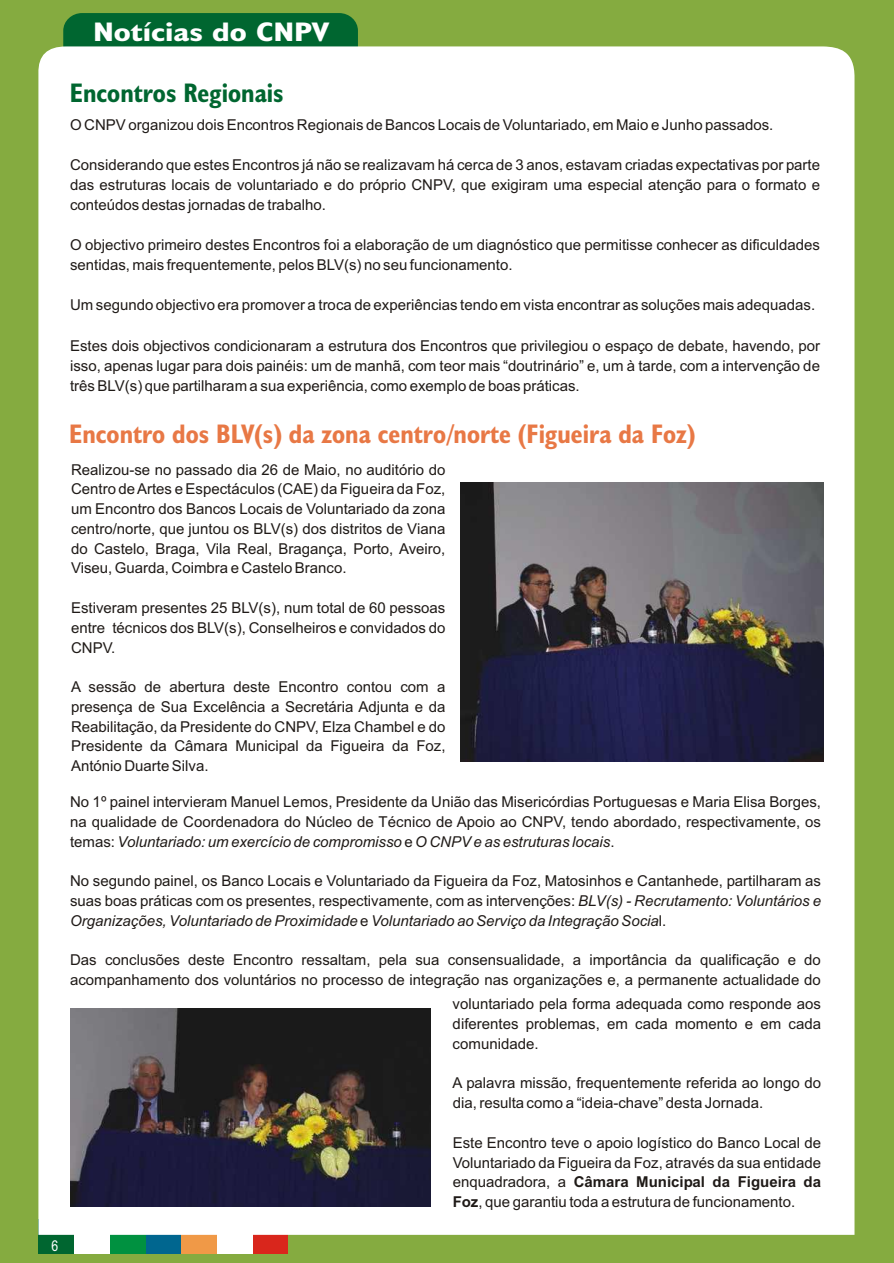
<style>
.page{position:relative;width:894px;height:1263px;background:#85ab40}
.page>*{position:absolute;margin:0;border:0;box-sizing:border-box;transform-origin:0 0}
.t1{font:700 27px "Humanst 521 Cn BT";color:#e87845}
.t2{font:700 27px "Humanst 521 Cn BT";color:#006630}
.t3{font:700 27px "Humanst 521 Cn BT";color:#fff;scale:1.31 1}
.t4{font:15px/19.8px "Arial";color:#1f1a17;text-align:justify}
.t5{font:15px "Arial Narrow";color:#fff}
.s1{font-style:italic}
.s2{font-weight:700}
</style>
<div class="page">
<div style="left:63px;top:13px;width:295px;height:59px;background:#006630;border-radius:18px"></div>
<div style="left:253px;top:1219px;width:35px;height:35px;background:#d9261c"></div>
<div style="left:181px;top:1219px;width:36px;height:35px;background:#f09947"></div>
<div style="left:217px;top:1219px;width:36px;height:35px;background:#fff"></div>
<div style="left:38px;top:1219px;width:36px;height:35px;background:#006630"></div>
<div style="left:145px;top:1219px;width:36px;height:35px;background:#00668f"></div>
<div style="left:110px;top:1219px;width:35px;height:35px;background:#009140"></div>
<div style="left:74px;top:1219px;width:36px;height:35px;background:#fff"></div>
<div style="left:38px;top:46px;width:817px;height:1189px;background:#fff"></div>
<img style="left:71px;top:1009px;width:359px;height:197px">
<img style="left:460px;top:482px;width:364px;height:280px">
<h1 class="t3" style="left:93px;top:20px;width:182px">Notícias do CNPV</h1>
<p class="t5" style="left:52px;top:1240px;width:8px">6</p>
<h1 class="t2" style="left:70px;top:81px;width:215px">Encontros Regionais</h1>
<p class="t4" style="left:70px;top:116px;width:705px">O CNPV organizou dois Encontros Regionais de Bancos Locais de Voluntariado, em Maio e Junho passados.</p>
<p class="t4" style="left:70px;top:156px;width:751px">Considerando que estes Encontros já não se realizavam há cerca de 3 anos, estavam criadas expectativas por parte das estruturas locais de voluntariado e do próprio CNPV, que exigiram uma especial atenção para o formato e conteúdos destas jornadas de trabalho.</p>
<p class="t4" style="left:70px;top:236px;width:751px">O objectivo primeiro destes Encontros foi a elaboração de um diagnóstico que permitisse conhecer as dificuldades sentidas, mais frequentemente, pelos BLV(s) no seu funcionamento.</p>
<p class="t4" style="left:70px;top:297px;width:747px">Um segundo objectivo era promover a troca de experiências tendo em vista encontrar as soluções mais adequadas.</p>
<p class="t4" style="left:70px;top:337px;width:751px">Estes dois objectivos condicionaram a estrutura dos Encontros que privilegiou o espaço de debate, havendo, por isso, apenas lugar para dois painéis: um de manhã, com teor mais “doutrinário” e, um à tarde, com a intervenção de três BLV(s) que partilharam a sua experiência, como exemplo de boas práticas.</p>
<h1 class="t1" style="left:69px;top:422px;width:628px">Encontro dos BLV(s) da zona centro/norte (Figueira da Foz)</h1>
<p class="t4" style="left:71px;top:461px;width:376px">Realizou-se no passado dia 26 de Maio, no auditório do Centro de Artes e Espectáculos (CAE) da Figueira da Foz, um Encontro dos Bancos Locais de Voluntariado da zona centro/norte, que juntou os BLV(s) dos distritos de Viana do Castelo, Braga, Vila Real, Bragança, Porto, Aveiro, Viseu, Guarda, Coimbra e Castelo Branco.</p>
<p class="t4" style="left:71px;top:599px;width:376px">Estiveram presentes 25 BLV(s), num total de 60 pessoas entre técnicos dos BLV(s), Conselheiros e convidados do CNPV.</p>
<p class="t4" style="left:71px;top:678px;width:376px">A sessão de abertura deste Encontro contou com a presença de Sua Excelência a Secretária Adjunta e da Reabilitação, da Presidente do CNPV, Elza Chambel e do Presidente da Câmara Municipal da Figueira da Foz, António Duarte Silva.</p>
<p class="t4" style="left:70px;top:793px;width:753px">No 1º painel intervieram Manuel Lemos, Presidente da União das Misericórdias Portuguesas e Maria Elisa Borges, na qualidade de Coordenadora do Núcleo de Técnico de Apoio ao CNPV, tendo abordado, respectivamente, os temas: <span class="s1">Voluntariado: um exercício de compromisso</span> e <span class="s1">O CNPV e as estruturas locais</span>.</p>
<p class="t4" style="left:70px;top:872px;width:753px">No segundo painel, os Banco Locais e Voluntariado da Figueira da Foz, Matosinhos e Cantanhede, partilharam as suas boas práticas com os presentes, respectivamente, com as intervenções: <span class="s1">BLV(s) - Recrutamento: Voluntários e Organizações, Voluntariado de Proximidade</span> e <span class="s1">Voluntariado ao Serviço da Integração Socia</span>l.</p>
<p class="t4" style="left:70px;top:951px;width:752px">Das conclusões deste Encontro ressaltam, pela sua consensualidade, a importância da qualificação e do acompanhamento dos voluntários no processo de integração nas organizações e, a permanente actualidade do</p>
<p class="t4" style="left:453px;top:996px;width:370px">voluntariado pela forma adequada como responde aos diferentes problemas, em cada momento e em cada comunidade.</p>
<p class="t4" style="left:453px;top:1075px;width:370px">A palavra missão, frequentemente referida ao longo do dia, resulta como a “ideia-chave” desta Jornada.</p>
<p class="t4" style="left:453px;top:1134px;width:370px">Este Encontro teve o apoio logístico do Banco Local de Voluntariado da Figueira da Foz, através da sua entidade enquadradora, a <span class="s2">Câmara Municipal da Figueira da Foz</span>, que garantiu toda a estrutura de funcionamento.</p>
</div>
